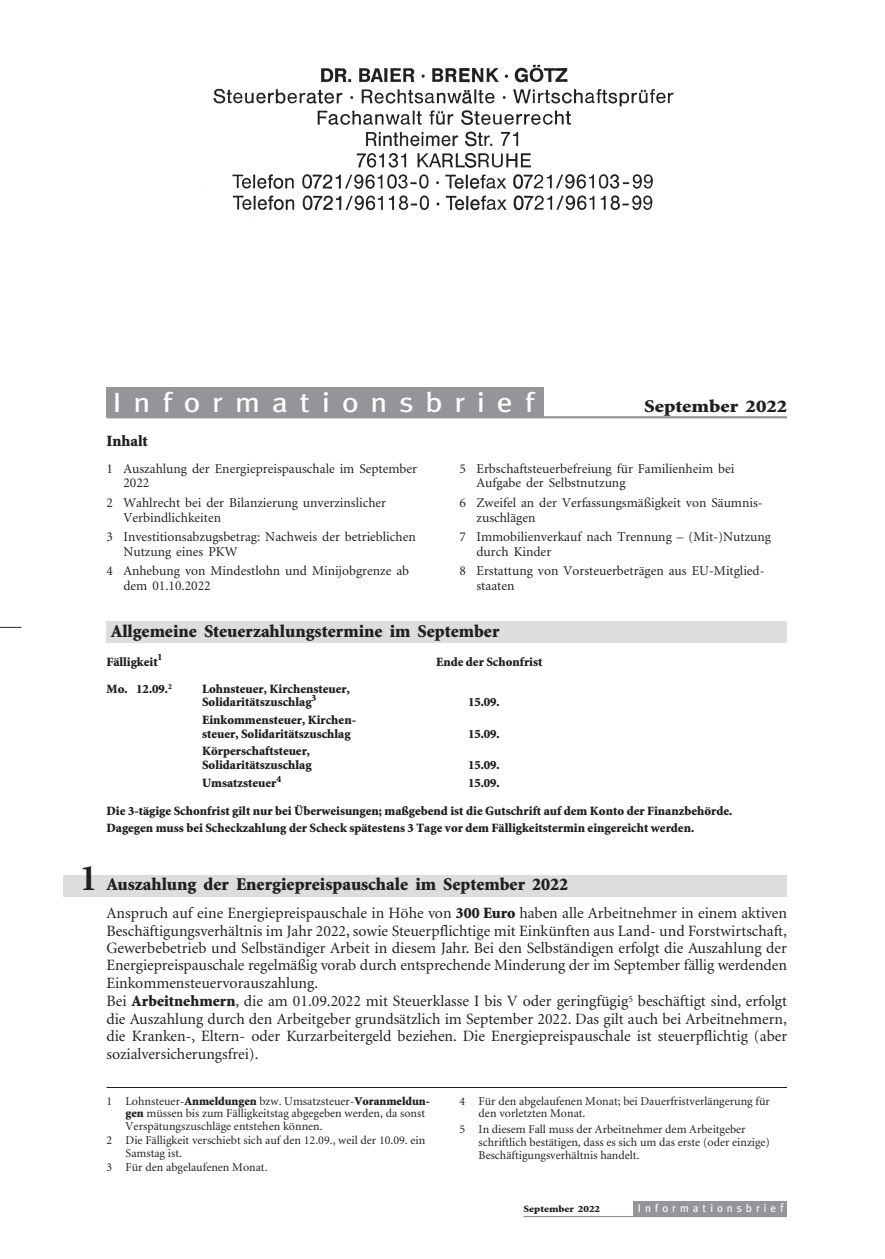
<style>
.page{position:relative;width:885px;height:1259px;background:#fff}
.page>*{position:absolute;margin:0;border:0;box-sizing:border-box;transform-origin:0 0}
.t1{font:27.75px "Meta";letter-spacing:.375em;color:#fff;scale:1.15 1}
.t2{font:900 18px "Minion";color:#231f20}
.t3{font:900 18px "Minion";color:#231f20;scale:1.15 1}
.t4{font:15.75px/17.5px "Minion";color:#231f20}
.t5{font:900 15.75px "Minion";color:#231f20}
.t6{font:13.5px/14.2px "Minion";color:#231f20}
.t7{font:900 12.75px/13.5px "Minion";color:#231f20}
.t8{font:12px/12.8px "Minion";color:#231f20}
.t9{font:11.25px "Meta";letter-spacing:.36em;color:#fff}
.t10{font:900 9.75px "Minion";color:#231f20}
.t11{font:900 9.6px "Minion";color:#231f20;scale:1.15 1}
.s1{font-weight:700;font-size:37.5px}
.s2{font-weight:900}
.s3{font-size:12px}
</style>
<div class="page">
<img style="left:206px;top:64px;width:468px;height:147px">
<div style="left:634px;top:1200px;width:153px;height:16px;background:#939598"></div>
<hr style="left:523px;top:1216px;width:264px;height:1px;background:#939598">
<hr style="left:106px;top:1087px;width:681px;height:1px;background:#231f20">
<div style="left:106px;top:621px;width:681px;height:21px;background:#dcddde"></div>
<div style="left:64px;top:875px;width:723px;height:21px;background:#dcddde"></div>
<div style="left:106px;top:387px;width:437px;height:30px;background:#939598"></div>
<hr style="left:106px;top:416px;width:681px;height:2px;background:#939598">
<svg style="left:0;top:627px;width:21px;height:1px"></svg>
<h1 class="t1" style="left:113px;top:386px;width:368px">Informationsbrief</h1>
<p class="t3" style="left:644px;top:399px;width:126px">September 2022</p>
<p class="t5" style="left:106px;top:435px;width:43px">Inhalt</p>
<p class="t6" style="left:123px;top:463px;width:295px;text-indent:-17px">1 Auszahlung der Energiepreispauschale im September<br>2022</p>
<p class="t6" style="left:123px;top:497px;width:264px;text-indent:-17px">2 Wahlrecht bei der Bilanzierung unverzinslicher<br>Verbindlichkeiten</p>
<p class="t6" style="left:123px;top:531px;width:294px;text-indent:-17px">3 Investitionsabzugsbetrag: Nachweis der betrieblichen<br>Nutzung eines PKW</p>
<p class="t6" style="left:123px;top:565px;width:287px;text-indent:-17px">4 Anhebung von Mindestlohn und Minijobgrenze ab dem 01.10.2022</p>
<p class="t6" style="left:476px;top:463px;width:259px;text-indent:-17px">5 Erbschaftsteuerbefreiung für Familienheim bei<br>Aufgabe der Selbstnutzung</p>
<p class="t6" style="left:476px;top:497px;width:288px;text-indent:-17px">6 Zweifel an der Verfassungsmäßigkeit von Säumnis&shy;zuschlägen</p>
<p class="t6" style="left:476px;top:531px;width:296px;text-indent:-17px">7 Immobilienverkauf nach Trennung – (Mit-)Nutzung durch Kinder</p>
<p class="t6" style="left:476px;top:565px;width:290px;text-indent:-17px">8 Erstattung von Vorsteuerbeträgen aus EU-Mitglied&shy;staaten</p>
<p class="t2" style="left:111px;top:624px;width:390px">Allgemeine Steuerzahlungstermine im September</p>
<p class="t10" style="left:158px;top:653px;width:6px">1</p>
<p class="t7" style="left:106px;top:656px;width:53px">Fälligkeit</p>
<p class="t7" style="left:106px;top:683px;width:67px">Mo. 12.09.<sup>2</sup></p>
<p class="t7" style="left:202px;top:683px;width:149px">Lohnsteuer, Kirchensteuer,<br>Solidaritätszuschlag<sup>3</sup></p>
<p class="t7" style="left:202px;top:714px;width:155px">Einkommensteuer, Kirchen&shy;steuer, Solidaritätszuschlag</p>
<p class="t7" style="left:202px;top:746px;width:111px">Körperschaftsteuer,<br>Solidaritätszuschlag</p>
<p class="t7" style="left:436px;top:656px;width:108px">Ende der Schonfrist</p>
<p class="t7" style="left:468px;top:697px;width:33px">15.09.</p>
<p class="t7" style="left:468px;top:728px;width:33px">15.09.</p>
<p class="t7" style="left:468px;top:759px;width:33px">15.09.</p>
<p class="t7" style="left:202px;top:777px;width:81px">Umsatzsteuer<sup>4</sup></p>
<p class="t7" style="left:468px;top:777px;width:33px">15.09.</p>
<p class="t7" style="left:106px;top:804px;width:627px;line-height:16.6px">Die 3-tägige Schonfrist gilt nur bei Überweisungen; maßgebend ist die Gutschrift auf dem Konto der Finanzbehörde.<br>Dagegen muss bei Scheckzahlung der Scheck spätestens 3 Tage vor dem Fälligkeitstermin eingereicht werden.</p>
<p class="t2" style="left:80px;top:877px;width:490px"><span class="s1">1</span> Auszahlung der Energiepreispauschale im September 2022</p>
<p class="t4" style="left:106px;top:906px;width:682px">Anspruch auf eine Energiepreispauschale in Höhe von <span class="s2">300 Euro</span> haben alle Arbeitnehmer in einem aktiven Beschäftigungsverhältnis im Jahr 2022, sowie Steuerpflichtige mit Einkünften aus Land- und Forstwirtschaft, Gewerbebetrieb und Selbständiger Arbeit in diesem Jahr. Bei den Selbständigen erfolgt die Auszahlung der Energiepreispauschale regelmäßig vorab durch entsprechende Minderung der im September fällig werdenden Einkommensteuervorauszahlung.<br>Bei <span class="s2">Arbeitnehmern</span>, die am 01.09.2022 mit Steuerklasse I bis V oder geringfügig<sup>5</sup> beschäftigt sind, erfolgt die Auszahlung durch den Arbeitgeber grundsätzlich im September 2022. Das gilt auch bei Arbeitnehmern, die Kranken-, Eltern- oder Kurzarbeitergeld beziehen. Die Energiepreispauschale ist steuerpflichtig (aber sozialversicherungsfrei).</p>
<p class="t8" style="left:106px;top:1095px;width:325px">1 Lohnsteuer-<span class="s2">Anmeldungen</span> bzw. Umsatzsteuer-<span class="s2">Voranmeldun-</span></p>
<p class="t8" style="left:126px;top:1108px;width:301px"><span class="s2">gen</span> müssen bis zum Fälligkeitstag abgegeben werden, da sonst</p>
<p class="t8" style="left:126px;top:1121px;width:199px">Verspätungszuschläge entstehen können.</p>
<p class="t8" style="left:106px;top:1135px;width:320px">2 Die Fälligkeit verschiebt sich auf den 12.09., weil der 10.09. ein</p>
<p class="t8" style="left:126px;top:1147px;width:58px">Samstag ist.</p>
<p class="t8" style="left:106px;top:1161px;width:163px">3 Für den abgelaufenen Monat.</p>
<p class="t8" style="left:478px;top:1095px;width:293px;text-indent:-19px">4 Für den abgelaufenen Monat; bei Dauerfristverlängerung für den vorletzten Monat.</p>
<p class="t8" style="left:478px;top:1124px;width:293px;text-indent:-19px">5 In diesem Fall muss der Arbeitnehmer dem Arbeitgeber schriftlich bestätigen, dass es sich um das erste (oder einzige)<br>Beschäftigungsverhältnis handelt.</p>
<p class="t11" style="left:523px;top:1205px;width:68px">September 2022</p>
<p class="t9" style="left:638px;top:1201px;width:147px">Informationsbrie<span class="s3">f</span></p>
</div>
